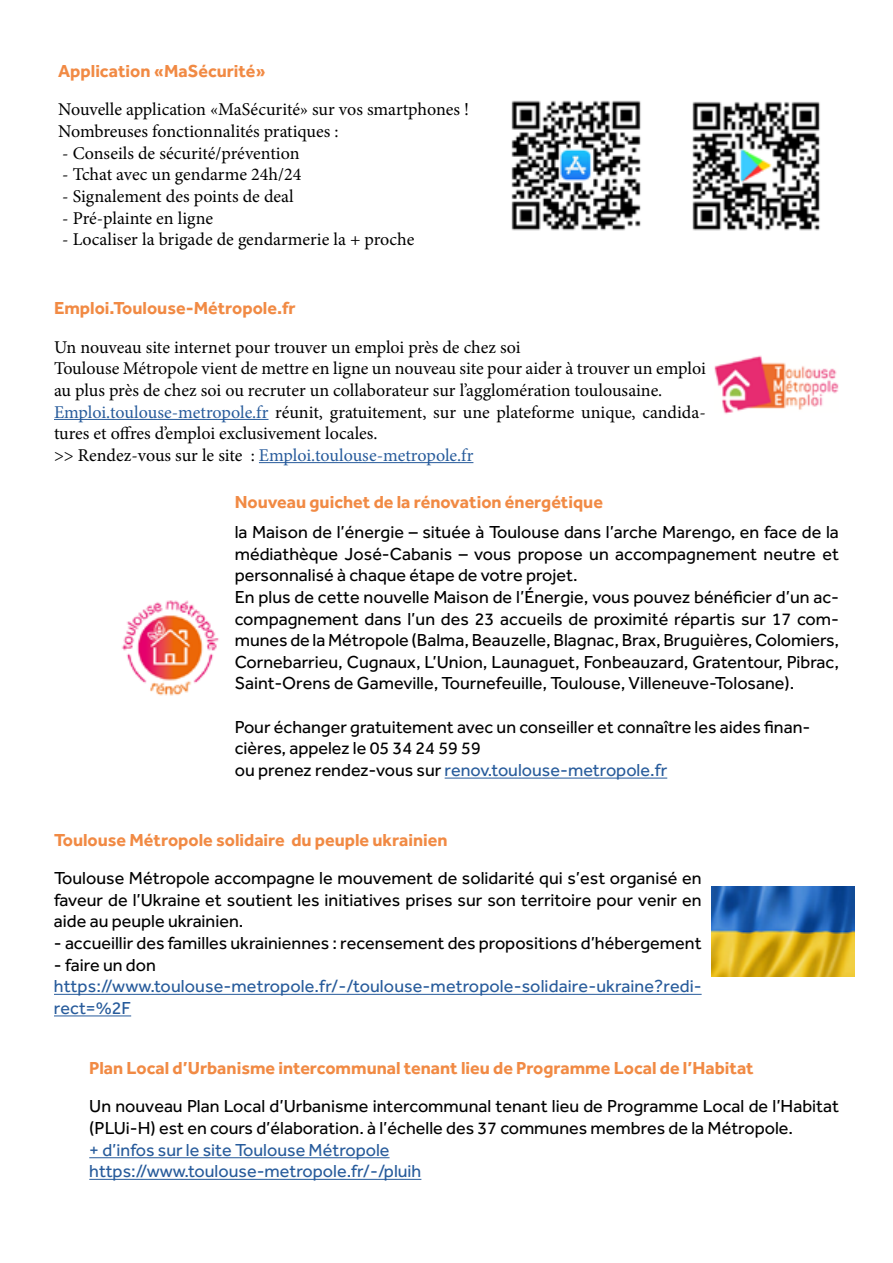
<style>
.page{position:relative;width:893px;height:1263px;background:#fff}
.page>*{position:absolute;margin:0;border:0;box-sizing:border-box;transform-origin:0 0}
.t1{font:18px/21.6px "Effra";color:#000}
.t2{font:18px/21.6px "Minion Pro";color:#000}
.t3{font:700 18px "Effra";color:#f18a44}
.t4{font:18px/21.6px "Effra";color:#275b9b}
.s1{color:#275b9b}
</style>
<div class="page">
<hr style="left:54px;top:419px;width:214px;height:1px;background:#275b9b">
<hr style="left:259px;top:462px;width:214px;height:1px;background:#275b9b">
<hr style="left:54px;top:994px;width:648px;height:1px;background:#275b9b">
<hr style="left:54px;top:1016px;width:77px;height:1px;background:#275b9b">
<img style="left:511px;top:100px;width:130px;height:131px">
<img style="left:692px;top:101px;width:128px;height:130px">
<hr style="left:445px;top:778px;width:222px;height:1px;background:#275b9b">
<hr style="left:89px;top:1157px;width:301px;height:1px;background:#275b9b">
<hr style="left:89px;top:1179px;width:332px;height:1px;background:#275b9b">
<img style="left:121px;top:600px;width:98px;height:96px">
<img style="left:714px;top:355px;width:125px;height:59px">
<img style="left:712px;top:886px;width:143px;height:91px">
<p class="t3" style="left:58px;top:60px;width:209px">Application «MaSécurité»</p>
<p class="t2" style="left:58px;top:99px;width:412px">Nouvelle application «MaSécurité» sur vos smartphones !<br>Nombreuses fonctionnalités pratiques :</p>
<p class="t2" style="left:62px;top:142px;width:239px">- Conseils de sécurité/prévention</p>
<p class="t2" style="left:62px;top:164px;width:241px">- Tchat avec un gendarme 24h/24</p>
<p class="t2" style="left:62px;top:185px;width:233px">- Signalement des points de deal</p>
<p class="t2" style="left:62px;top:207px;width:152px">- Pré-plainte en ligne</p>
<p class="t2" style="left:62px;top:229px;width:354px">- Localiser la brigade de gendarmerie la + proche</p>
<p class="t3" style="left:54px;top:297px;width:243px">Emploi.Toulouse-Métropole.fr</p>
<p class="t2" style="left:54px;top:336px;width:653px">Un nouveau site internet pour trouver un emploi près de chez soi<br>Toulouse Métropole vient de mettre en ligne un nouveau site pour aider à trouver un emploi au plus près de chez soi ou recruter un collaborateur sur l’agglomération toulousaine.<br><span class="s1">Emploi.toulouse-metropole.fr</span> réunit, gratuitement, sur une plateforme unique, candida&shy;tures et offres d’emploi exclusivement locales.<br>&gt;&gt; Rendez-vous sur le site : <span class="s1">Emploi.toulouse-metropole.fr</span></p>
<p class="t3" style="left:235px;top:491px;width:370px">Nouveau guichet de la rénovation énergétique</p>
<p class="t1" style="left:235px;top:521px;width:606px">la Maison de l’énergie – située à Toulouse dans l’arche Marengo, en face de la médiathèque José-Cabanis – vous propose un accompagnement neutre et personnalisé à chaque étape de votre projet.<br>En plus de cette nouvelle Maison de l’Énergie, vous pouvez bénéficier d’un ac&shy;compagnement dans l’un des 23 accueils de proximité répartis sur 17 com&shy;munes de laMétropole (Balma,Beauzelle,Blagnac,Brax,Bruguières,Colomiers, Cornebarrieu, Cugnaux, L’Union, Launaguet, Fonbeauzard, Gratentour, Pibrac, Saint-Orens de Gameville, Tournefeuille, Toulouse, Villeneuve-Tolosane).</p>
<p class="t1" style="left:235px;top:716px;width:577px">Pour échanger gratuitement avec un conseiller et connaître les aides finan&shy;cières, appelez le 05 34 24 59 59<br>ou prenez rendez-vous sur <span class="s1">renov.toulouse-metropole.fr</span></p>
<p class="t3" style="left:54px;top:828px;width:395px">Toulouse Métropole solidaire du peuple ukrainien</p>
<p class="t1" style="left:54px;top:867px;width:649px;text-align:justify">Toulouse Métropole accompagne le mouvement de solidarité qui s’est organisé en faveur de l’Ukraine et soutient les initiatives prises sur son territoire pour venir en aide au peuple ukrainien.</p>
<p class="t1" style="left:54px;top:932px;width:649px">- accueillir des familles ukrainiennes : recensement des propositions d’hébergement</p>
<p class="t1" style="left:54px;top:953px;width:103px">- faire un don</p>
<p class="t4" style="left:54px;top:975px;width:649px">https://www.toulouse-metropole.fr/-/toulouse-metropole-solidaire-ukraine?redi&shy;rect=%2F</p>
<p class="t3" style="left:89px;top:1057px;width:666px">Plan Local d’Urbanisme intercommunal tenant lieu de Programme Local de l’Habitat</p>
<p class="t1" style="left:89px;top:1095px;width:751px">Un nouveau Plan Local d’Urbanisme intercommunal tenant lieu de Programme Local de l’Habitat (PLUi-H) est en cours d’élaboration. à l’échelle des 37 communes membres de la Métropole.</p>
<p class="t4" style="left:89px;top:1138px;width:334px">+ d’infos sur le site Toulouse Métropole https://www.toulouse-metropole.fr/-/pluih</p>
</div>
